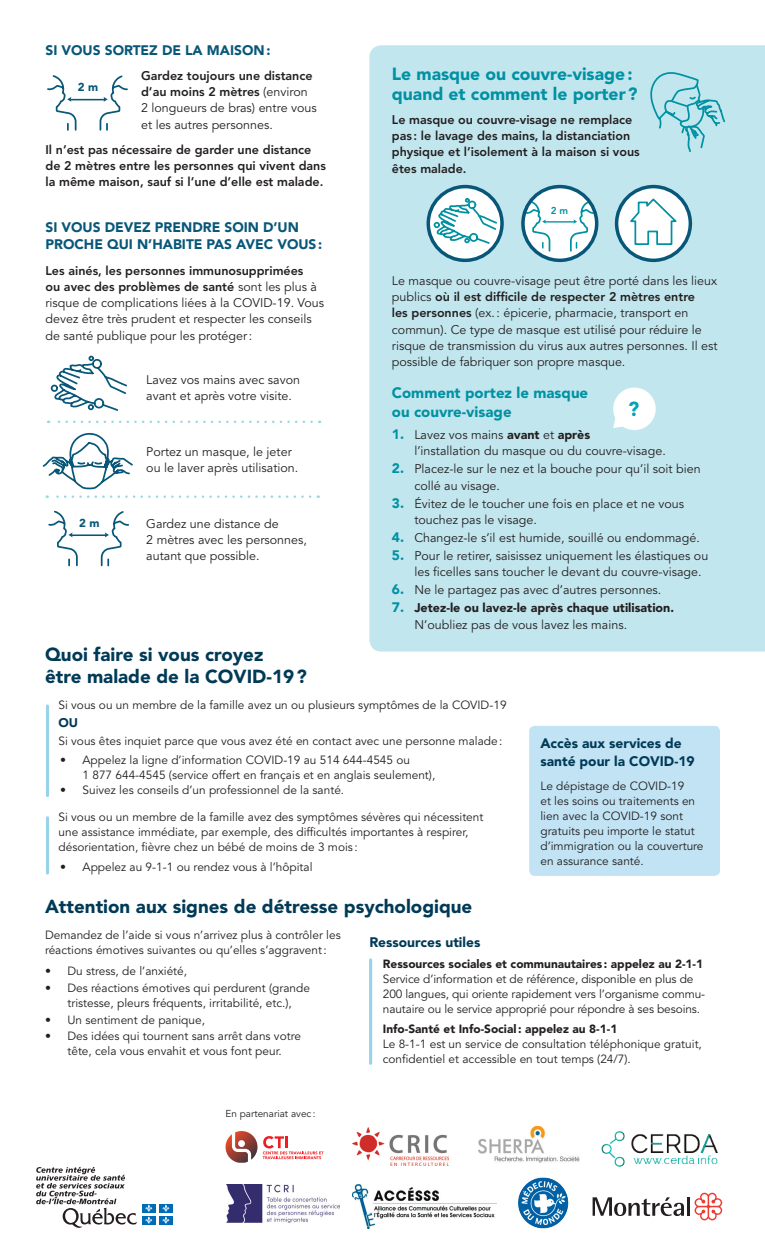
<style>
.page{position:relative;width:765px;height:1260px;background:#fff}
.page>*{position:absolute;margin:0;border:0;box-sizing:border-box;transform-origin:0 0}
.t1{font:900 20px "Avenir LT Std";color:#02a3b5}
.t2{font:900 18.75px/22.5px "Avenir LT Std";color:#013a57}
.t3{font:900 17.5px/20px "Avenir LT Std";color:#0091a3}
.t4{font:900 15px/18.8px "Avenir LT Std";color:#0091a3}
.t5{font:900 13.75px/17.5px "Avenir LT Std";color:#085779}
.t6{font:900 13.75px/17.5px "Avenir LT Std";color:#013a57}
.t7{font:12.5px/16.2px "Avenir LT Std";color:#231f20}
.t8{font:800 12.5px/16.2px "Avenir LT Std";color:#231f20}
.t9{font:900 12.5px/16.2px "Avenir LT Std";color:#231f20}
.t10{font:900 12.5px "Avenir LT Std";color:#013a57}
.t11{font:11.88px/15px "Avenir LT Std";color:#231f20}
.t12{font:900 11.88px "Avenir LT Std";color:#231f20}
.t13{font:900 11.62px "Avenir LT Std";color:#085779}
.t14{font:10px "Avenir LT Std";color:#231f20}
.t15{font:800 10px "Avenir LT Std";color:#0091a3}
.s1{font-weight:800}
.s2{font-family:"Avenir";font-weight:900;font-size:13.75px;color:#0091a3}
.s3{font-weight:900}
.s4{font-family:"Avenir";font-size:13.75px;color:#0091a3}
.s5{font-weight:400}
</style>
<div class="page">
<div style="left:369px;top:45px;width:396px;height:607px;background:#c2e6ee"></div>
<img style="left:601px;top:1131px;width:117px;height:36px">
<svg style="left:36px;top:1167px;width:101px;height:61px"></svg>
<div style="left:142px;top:1204px;width:13px;height:8px;background:#006cb7"></div>
<div style="left:159px;top:1204px;width:14px;height:8px;background:#006cb7"></div>
<div style="left:142px;top:1216px;width:13px;height:8px;background:#006cb7"></div>
<svg style="left:145px;top:1205px;width:7px;height:19px"></svg>
<div style="left:159px;top:1216px;width:14px;height:8px;background:#006cb7"></div>
<svg style="left:162px;top:1205px;width:7px;height:19px"></svg>
<img style="left:478px;top:1126px;width:102px;height:37px">
<img style="left:352px;top:1127px;width:97px;height:38px">
<svg style="left:226px;top:1131px;width:98px;height:32px"></svg>
<svg style="left:593px;top:1197px;width:91px;height:19px"></svg>
<hr style="left:687px;top:1197px;width:3px;height:19px;background:#231f20">
<svg style="left:695px;top:1193px;width:27px;height:27px"></svg>
<img style="left:227px;top:1185px;width:113px;height:37px">
<img style="left:352px;top:1185px;width:144px;height:43px">
<div style="left:529px;top:726px;width:191px;height:150px;background:#c1e3f3;border-radius:5px"></div>
<svg style="left:48px;top:510px;width:82px;height:57px"></svg>
<svg style="left:47px;top:75px;width:81px;height:56px"></svg>
<svg style="left:428px;top:187px;width:74px;height:73px"></svg>
<div style="left:427px;top:185px;width:77px;height:77px;border:3px solid #085779;border-radius:50%"></div>
<svg style="left:433px;top:197px;width:65px;height:48px"></svg>
<svg style="left:523px;top:187px;width:74px;height:73px"></svg>
<svg style="left:524px;top:199px;width:72px;height:69px"></svg>
<div style="left:521px;top:185px;width:77px;height:77px;border:3px solid #085779;border-radius:50%"></div>
<svg style="left:617px;top:187px;width:73px;height:73px"></svg>
<div style="left:615px;top:185px;width:77px;height:77px;border:3px solid #085779;border-radius:50%"></div>
<svg style="left:627px;top:197px;width:53px;height:49px"></svg>
<svg style="left:649px;top:69px;width:78px;height:84px;background:#a8dae3"></svg>
<svg style="left:42px;top:421px;width:270px;height:77px"></svg>
<svg style="left:50px;top:355px;width:77px;height:56px"></svg>
<svg style="left:610px;top:385px;width:49px;height:48px"></svg>
<hr style="left:46px;top:706px;width:3px;height:90px;background:#99d3eb">
<hr style="left:369px;top:960px;width:3px;height:103px;background:#99d3eb">
<hr style="left:46px;top:818px;width:3px;height:55px;background:#99d3eb">
<img style="left:518px;top:1177px;width:51px;height:52px">
<p class="t5" style="left:45px;top:41px;width:226px">SI VOUS SORTEZ DE LA MAISON:</p>
<p class="t7" style="left:141px;top:68px;width:177px"><span class="s1">Gardez toujours une distance d’au moins 2 mètres</span> (environ<br>2 longueurs de bras) entre vous et les autres personnes.</p>
<p class="t8" style="left:45px;top:141px;width:282px">Il n’est pas nécessaire de garder une distance de 2 mètres entre les personnes qui vivent dans la même maison, sauf si l’une d’elle est malade.</p>
<p class="t5" style="left:45px;top:218px;width:278px">SI VOUS DEVEZ PRENDRE SOIN D’UN<br>PROCHE QUI N’HABITE PAS AVEC VOUS:</p>
<p class="t7" style="left:45px;top:263px;width:280px"><span class="s1">Les ainés, les personnes immunosupprimées<br>ou avec des problèmes de santé</span> sont les plus à risque de complications liées à la COVID-19. Vous devez être très prudent et respecter les conseils de santé publique pour les protéger:</p>
<p class="t7" style="left:146px;top:372px;width:155px">Lavez vos mains avec savon avant et après votre visite.</p>
<p class="t13" style="left:78px;top:80px;width:22px">2 m</p>
<p class="t13" style="left:79px;top:515px;width:22px">2 m</p>
<p class="t7" style="left:146px;top:444px;width:154px">Portez un masque, le jeter ou le laver après utilisation.</p>
<p class="t7" style="left:146px;top:516px;width:162px">Gardez une distance de<br>2 mètres avec les personnes, autant que possible.</p>
<h3 class="t3" style="left:392px;top:64px;width:247px">Le masque ou couvre-visage: quand et comment le porter?</h3>
<p class="t8" style="left:392px;top:111px;width:249px">Le masque ou couvre-visage ne remplace pas : le lavage des mains, la distanciation physique et l’isolement à la maison si vous êtes malade.</p>
<p class="t15" style="left:551px;top:205px;width:19px">2 m</p>
<p class="t7" style="left:392px;top:273px;width:327px">Le masque ou couvre-visage peut être porté dans les lieux publics <span class="s1">où il est difficile de respecter 2 mètres entre<br>les personnes</span> (ex.: épicerie, pharmacie, transport en commun). Ce type de masque est utilisé pour réduire le risque de transmission du virus aux autres personnes. Il est possible de fabriquer son propre masque.</p>
<p class="t4" style="left:392px;top:384px;width:198px">Comment portez le masque ou couvre-visage</p>
<p class="t7" style="left:414px;top:427px;width:253px;text-indent:-22px"><span class="s2">1.</span> Lavez vos mains <span class="s3">avant</span> et <span class="s3">après<br></span>l’installation du masque ou du couvre-visage.</p>
<p class="t7" style="left:414px;top:461px;width:288px;text-indent:-22px"><span class="s2">2.</span> Placez-le sur le nez et la bouche pour qu’il soit bien collé au visage.</p>
<p class="t7" style="left:414px;top:496px;width:271px;text-indent:-22px"><span class="s2">3.</span> Évitez de le toucher une fois en place et ne vous touchez pas le visage.</p>
<p class="t7" style="left:392px;top:530px;width:309px"><span class="s2">4.</span> Changez-le s’il est humide, souillé ou endommagé.</p>
<p class="t7" style="left:414px;top:548px;width:295px;text-indent:-22px"><span class="s2">5.</span> Pour le retirer, saisissez uniquement les élastiques ou les ficelles sans toucher le devant du couvre-visage.</p>
<p class="t7" style="left:392px;top:582px;width:271px"><span class="s2">6.</span> Ne le partagez pas avec d’autres personnes.</p>
<p class="t9" style="left:414px;top:600px;width:261px;text-indent:-22px"><span class="s4">7.</span> Jetez-le ou lavez-le après chaque utilisation.<br><span class="s5">N’oubliez pas de vous lavez les mains.</span></p>
<h1 class="t1" style="left:628px;top:397px;width:13px">?</h1>
<h2 class="t2" style="left:45px;top:643px;width:264px">Quoi faire si vous croyez<br>être malade de la COVID-19?</h2>
<p class="t11" style="left:58px;top:698px;width:450px">Si vous ou un membre de la famille avez un ou plusieurs symptômes de la COVID-19</p>
<p class="t10" style="left:58px;top:715px;width:21px">OU</p>
<p class="t11" style="left:58px;top:734px;width:446px">Si vous êtes inquiet parce que vous avez été en contact avec une personne malade:</p>
<p class="t11" style="left:83px;top:753px;width:354px;text-indent:-23px">• Appelez la ligne d’information COVID-19 au 514 644-4545 ou<br>1 877 644-4545 (service offert en français et en anglais seulement),</p>
<p class="t11" style="left:60px;top:783px;width:286px">• Suivez les conseils d’un professionnel de la santé.</p>
<p class="t11" style="left:59px;top:809px;width:426px">Si vous ou un membre de la famille avez des symptômes sévères qui nécessitent une assistance immédiate, par exemple, des difficultés importantes à respirer, désorientation, fièvre chez un bébé de moins de 3 mois :</p>
<p class="t11" style="left:60px;top:860px;width:254px">• Appelez au 9-1-1 ou rendez vous à l’hôpital</p>
<h2 class="t2" style="left:45px;top:895px;width:429px">Attention aux signes de détresse psychologique</h2>
<p class="t11" style="left:45px;top:928px;width:297px">Demandez de l’aide si vous n’arrivez plus à contrôler les réactions émotives suivantes ou qu’elles s’aggravent:</p>
<p class="t11" style="left:45px;top:964px;width:144px">• Du stress, de l’anxiété,</p>
<p class="t11" style="left:45px;top:981px;width:267px;text-align:center">• Des réactions émotives qui perdurent (grande tristesse, pleurs fréquents, irritabilité, etc.),</p>
<p class="t11" style="left:45px;top:1012px;width:161px">• Un sentiment de panique,</p>
<p class="t11" style="left:45px;top:1029px;width:258px;text-align:center">• Des idées qui tournent sans arrêt dans votre tête, cela vous envahit et vous font peur.</p>
<p class="t6" style="left:540px;top:735px;width:156px">Accès aux services de santé pour la COVID-19</p>
<p class="t11" style="left:540px;top:778px;width:165px">Le dépistage de COVID-19<br>et les soins ou traitements en lien avec la COVID-19 sont gratuits peu importe le statut d’immigration ou la couverture en assurance santé.</p>
<p class="t6" style="left:369px;top:934px;width:113px">Ressources utiles</p>
<p class="t12" style="left:383px;top:956px;width:322px">Ressources sociales et communautaires : appelez au 2-1-1</p>
<p class="t11" style="left:383px;top:971px;width:324px">Service d’information et de référence, disponible en plus de<br>200 langues, qui oriente rapidement vers l’organisme commu&shy;nautaire ou le service approprié pour répondre à ses besoins.</p>
<p class="t12" style="left:383px;top:1022px;width:236px">Info-Santé et Info-Social: appelez au 8-1-1</p>
<p class="t11" style="left:383px;top:1037px;width:321px">Le 8-1-1 est un service de consultation téléphonique gratuit, confidentiel et accessible en tout temps (24/7).</p>
<p class="t14" style="left:226px;top:1108px;width:91px">En partenariat avec :</p>
</div>
